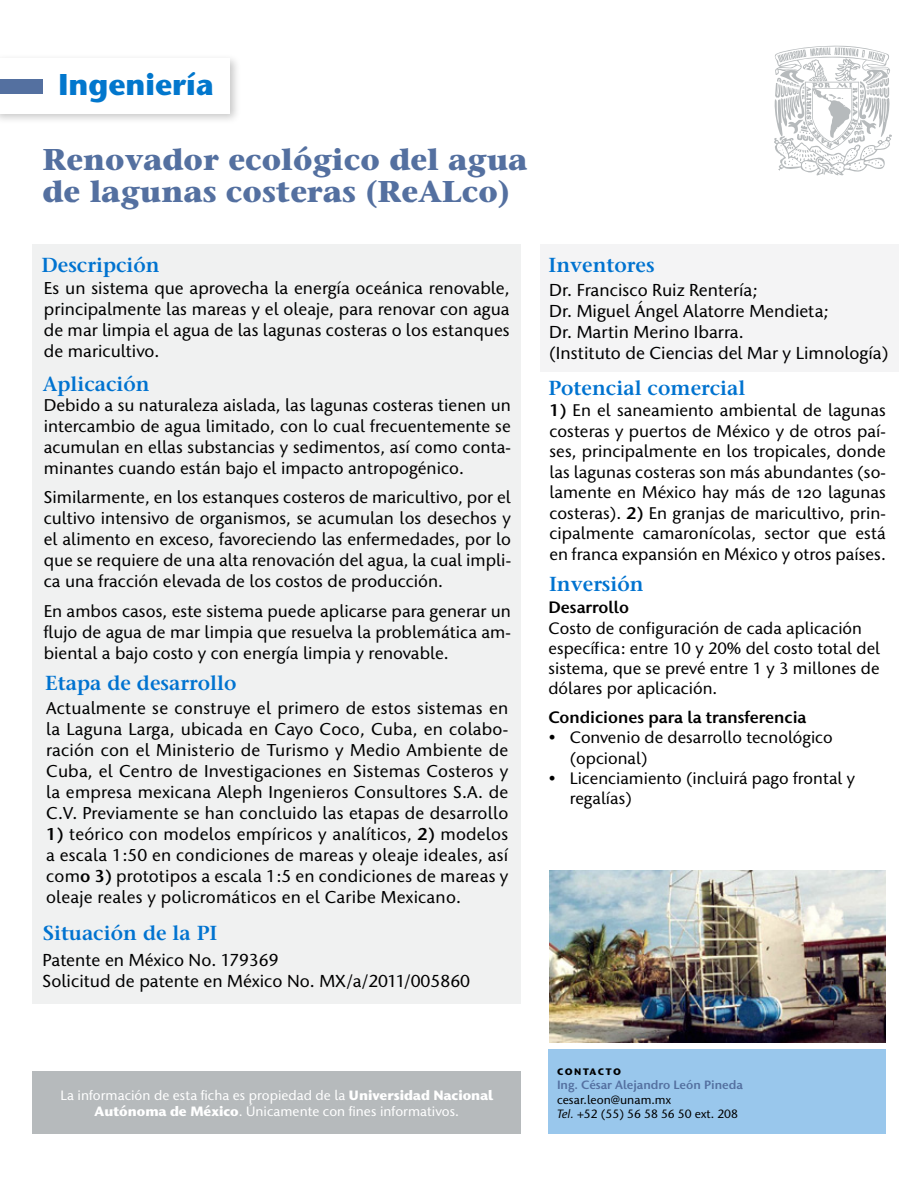
<style>
.page{position:relative;width:918px;height:1188px;background:#fff}
.page>*{position:absolute;margin:0;border:0;box-sizing:border-box;transform-origin:0 0}
.t1{font:700 30px/31.5px "Stone Serif Std";color:#5470a0}
.t2{font:700 30px "Stone Sans Std";color:#0277cd}
.t3{font:600 20.25px "Stone Serif Std";color:#0073d0}
.t4{font:500 17.25px/21px "Stone Humanist ITC Std";color:#000}
.t5{font:500 17.1px/21px "Stone Humanist ITC Std";letter-spacing:.005em;color:#000;text-align:justify}
.t6{font:500 16.95px/21px "Stone Humanist ITC Std";color:#000;text-align:justify}
.t7{font:500 16.8px/20.5px "Stone Humanist ITC Std";color:#000;text-align:justify}
.t8{font:500 16.5px/20.2px "Stone Humanist ITC Std";color:#000}
.t9{font:16.5px "Stone Humanist ITC Std Semi";color:#000}
.t10{font:500 13.5px/16.2px "Stone Humanist ITC Std";color:#fff;text-align:center}
.t11{font:500 12px/14.4px "Stone Humanist ITC Std";color:#000}
.t12{font:12px "Stone Humanist ITC Std Semi";color:#5470a0}
.t13{font:700 9.45px "Stone Humanist ITC Std";letter-spacing:.17em;color:#000}
.s1{font-family:"Stone Humanist ITC Std Semi";font-weight:400}
.s2{font-style:inherit}
.s3{font-weight:700}
.s4{font-style:italic}
</style>
<div class="page">
<div style="left:32px;top:244px;width:489px;height:759px;background:#f0f1f1"></div>
<svg style="left:774px;top:45px;width:118px;height:131px"></svg>
<div style="left:540px;top:244px;width:358px;height:128px;background:#f4f4f5"></div>
<div style="left:0;top:54px;width:241px;height:71px;background:#000;opacity:.22"></div>
<div style="left:0;top:59px;width:230px;height:55px;background:#fff"></div>
<div style="left:0;top:79px;width:43px;height:14px;background:#5470a0"></div>
<div style="left:32px;top:1071px;width:489px;height:63px;background:#b6babc"></div>
<div style="left:549px;top:1049px;width:337px;height:85px;background:#99c7ec"></div>
<img style="left:549px;top:871px;width:337px;height:171px">
<h1 class="t2" style="left:59px;top:67px;width:156px">Ingeniería</h1>
<h1 class="t1" style="left:43px;top:143px;width:486px">Renovador ecológico del agua de lagunas costeras (ReALco)</h1>
<p class="t3" style="left:41px;top:253px;width:120px">Descripción</p>
<p class="t5" style="left:44px;top:278px;width:467px">Es un sistema que aprovecha la energía oceánica renovable, principalmente las mareas y el oleaje, para renovar con agua de mar limpia el agua de las lagunas costeras o los estanques de maricultivo.</p>
<p class="t3" style="left:43px;top:372px;width:109px">Aplicación</p>
<p class="t6" style="left:44px;top:395px;width:469px">Debido a su naturaleza aislada, las lagunas costeras tienen un intercambio de agua limitado, con lo cual frecuentemente se acumulan en ellas substancias y sedimentos, así como conta&shy;minantes cuando están bajo el impacto antropogénico.</p>
<p class="t6" style="left:44px;top:487px;width:469px">Similarmente, en los estanques costeros de maricultivo, por el cultivo intensivo de organismos, se acumulan los desechos y el alimento en exceso, favoreciendo las enfermedades, por lo que se requiere de una alta renovación del agua, la cual impli&shy;ca una fracción elevada de los costos de producción.</p>
<p class="t6" style="left:44px;top:601px;width:469px">En ambos casos, este sistema puede aplicarse para generar un flujo de agua de mar limpia que resuelva la problemática am&shy;biental a bajo costo y con energía limpia y renovable.</p>
<p class="t3" style="left:45px;top:671px;width:193px">Etapa de desarrollo</p>
<p class="t5" style="left:46px;top:698px;width:464px">Actualmente se construye el primero de estos sistemas en la Laguna Larga, ubicada en Cayo Coco, Cuba, en colabo&shy;ración con el Ministerio de Turismo y Medio Ambiente de Cuba, el Centro de Investigaciones en Sistemas Costeros y la empresa mexicana Aleph Ingenieros Consultores S.A. de C.V. Previamente se han concluido las etapas de desarrollo</p>
<p class="t5" style="left:46px;top:824px;width:464px"><span class="s1">1)</span> teórico con modelos empíricos y analíticos, <span class="s1">2)</span> modelos a escala 1:50 en condiciones de mareas y oleaje ideales, así com<span class="s1">o 3)</span> prototipos a escala 1:5 en condiciones de mareas y oleaje reales y policromáticos en el Caribe Mexicano.</p>
<p class="t3" style="left:43px;top:921px;width:176px">Situación de la <span class="s2">PI</span></p>
<p class="t4" style="left:43px;top:950px;width:429px">Patente en México No. 179369<br>Solicitud de patente en México No. MX/a/2011/005860</p>
<p class="t3" style="left:549px;top:253px;width:108px">Inventores</p>
<p class="t4" style="left:549px;top:279px;width:341px">Dr. Francisco Ruiz Rentería;<br>Dr. Miguel Ángel Alatorre Mendieta;<br>Dr. Martin Merino Ibarra.<br>(Instituto de Ciencias del Mar y Limnología)</p>
<p class="t7" style="left:549px;top:400px;width:338px"><span class="s1">1)</span> En el saneamiento ambiental de lagunas costeras y puertos de México y de otros paí&shy;ses, principalmente en los tropicales, donde las lagunas costeras son más abundantes (so&shy;lamente en México hay más de 120 lagunas costeras). <span class="s1">2)</span> En granjas de maricultivo, prin&shy;cipalmente camaronícolas, sector que está en franca expansión en México y otros países.</p>
<p class="t3" style="left:549px;top:376px;width:199px">Potencial comercial</p>
<p class="t3" style="left:549px;top:572px;width:96px">Inversión</p>
<p class="t9" style="left:549px;top:597px;width:82px">Desarrollo</p>
<p class="t8" style="left:549px;top:618px;width:333px">Costo de configuración de cada aplicación específica: entre 10 y 20% del costo total del sistema, que se prevé entre 1 y 3 millones de dólares por aplicación.</p>
<p class="t9" style="left:549px;top:707px;width:259px">Condiciones para la transferencia</p>
<p class="t8" style="left:570px;top:728px;width:265px;text-indent:-21px">• Convenio de desarrollo tecnológico (opcional)</p>
<p class="t8" style="left:570px;top:768px;width:287px;text-indent:-21px">• Licenciamiento (incluirá pago frontal y regalías)</p>
<p class="t10" style="left:61px;top:1087px;width:434px">La información de esta ficha es propiedad de la <span class="s3">Universidad Nacional<br>Autónoma de México</span>. Únicamente con fines informativos.</p>
<p class="t13" style="left:557px;top:1065px;width:66px">CONTACTO</p>
<p class="t12" style="left:557px;top:1078px;width:187px">Ing. César Alejandro León Pineda</p>
<p class="t11" style="left:557px;top:1093px;width:183px">cesar.leon@unam.mx<br><span class="s4">Tel.</span> +52 (55) 56 58 56 50 ext. 208</p>
</div>
